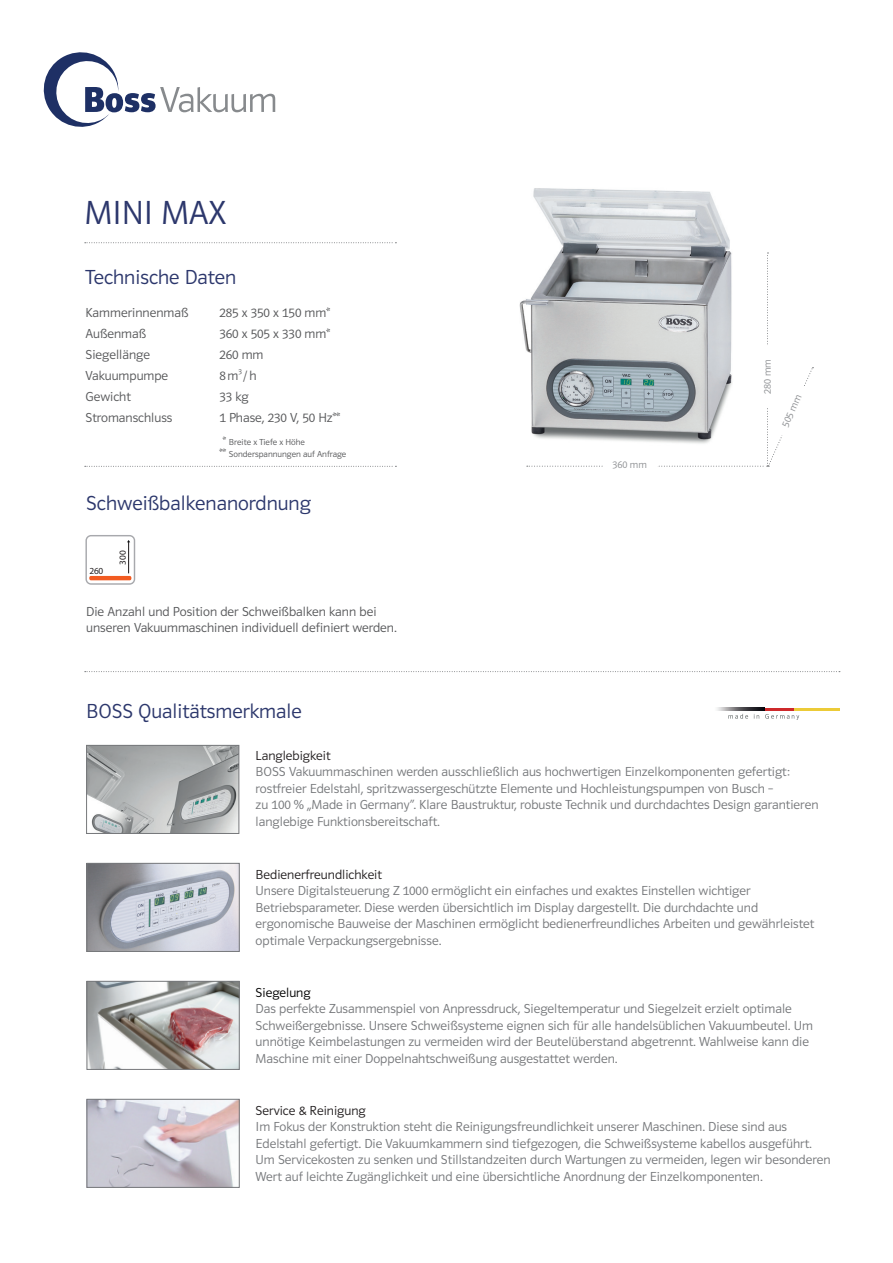
<style>
.page{position:relative;width:893px;height:1263px;background:#fff}
.page>*{position:absolute;margin:0;border:0;box-sizing:border-box;transform-origin:0 0}
.t1{font:34.5px "Polo 11 Leicht";color:#2c376c}
.t2{font:21px "Polo 11 Leicht";color:#2c376c}
.t3{font:13.5px/16.5px "Polo 11 Leicht";color:#76787b}
.t4{font:13.5px/16.5px "Polo 11 Leicht";color:#57585a}
.t5{font:13.5px "Polo 11 Leicht";color:#231f20}
.t6{font:13.5px "Polo 11 Leicht";color:#000}
.t7{font:10.5px "Polo 11 Leicht";color:#8f9194}
.t8{font:9.3px "Myriad Pro";letter-spacing:-.01em;color:#231f20}
.t9{font:9px/12px "Polo 11 Leicht";color:#57585a}
.s1{font-size:12px;color:#fff}
.s2{font-size:12px}
</style>
<div class="page">
<img style="left:519px;top:188px;width:212px;height:163px">
<svg style="left:44px;top:52px;width:231px;height:75px"></svg>
<svg style="left:728px;top:714px;width:20px;height:5px"></svg>
<hr style="left:779px;top:708px;width:60px;height:2px;background:#eccb38">
<img style="left:717px;top:708px;width:37px;height:2px">
<svg style="left:754px;top:708px;width:45px;height:12px"></svg>
<svg style="left:85px;top:671px;width:755px;height:1px"></svg>
<svg style="left:85px;top:242px;width:311px;height:1px"></svg>
<svg style="left:85px;top:466px;width:311px;height:1px"></svg>
<img style="left:89px;top:865px;width:149px;height:85px">
<div style="left:87px;top:863px;width:153px;height:89px;border:1px solid #76787b"></div>
<img style="left:88px;top:747px;width:149px;height:85px">
<div style="left:86px;top:745px;width:153px;height:89px;border:1px solid #76787b"></div>
<img style="left:89px;top:1101px;width:149px;height:85px">
<div style="left:87px;top:1099px;width:153px;height:89px;border:1px solid #76787b"></div>
<img style="left:89px;top:983px;width:149px;height:85px">
<div style="left:87px;top:981px;width:153px;height:89px;border:1px solid #76787b"></div>
<svg style="left:527px;top:253px;width:286px;height:214px"></svg>
<div style="left:762px;top:346px;width:17px;height:61px;background:#fff"></div>
<svg style="left:85px;top:535px;width:50px;height:50px"></svg>
<h1 class="t1" style="left:84px;top:194px;width:143px">MINI MAX</h1>
<h2 class="t2" style="left:85px;top:266px;width:152px">Technische Daten</h2>
<p class="t4" style="left:85px;top:304px;width:105px">Kammerinnenmaß</p>
<p class="t4" style="left:219px;top:304px;width:112px">285 x 350 x 150 mm*</p>
<p class="t4" style="left:85px;top:325px;width:62px">Außenmaß</p>
<p class="t4" style="left:219px;top:325px;width:112px">360 x 505 x 330 mm*</p>
<p class="t4" style="left:85px;top:346px;width:66px">Siegellänge</p>
<p class="t4" style="left:219px;top:346px;width:46px">260 mm</p>
<p class="t4" style="left:85px;top:367px;width:84px">Vakuumpumpe</p>
<p class="t4" style="left:219px;top:367px;width:39px">8m<sup>3</sup> / h</p>
<p class="t4" style="left:85px;top:388px;width:47px">Gewicht</p>
<p class="t4" style="left:219px;top:388px;width:31px">33 kg</p>
<p class="t4" style="left:85px;top:409px;width:89px">Stromanschluss</p>
<p class="t4" style="left:219px;top:409px;width:122px">1 Phase, 230 V, 50 Hz**</p>
<p class="t9" style="left:219px;top:435px;width:128px"><span class="s1">*</span><span class="s2">*</span> Breite x Tiefe x Höhe<br><span class="s2">**</span> Sonderspannungen auf Anfrage</p>
<h2 class="t2" style="left:86px;top:492px;width:226px">Schweißbalkenanordnung</h2>
<p class="t8" style="left:89px;top:566px;width:15px">260</p>
<p class="t8" style="left:117px;top:564px;width:16px;rotate:-90deg">300</p>
<p class="t4" style="left:86px;top:603px;width:312px">Die Anzahl und Position der Schweißbalken kann bei unseren Vakuummaschinen individuell definiert werden.</p>
<h2 class="t2" style="left:86px;top:700px;width:217px">BOSS Qualitätsmerkmale</h2>
<p class="t7" style="left:612px;top:459px;width:36px">360 mm</p>
<p class="t7" style="left:762px;top:394px;width:36px;rotate:-90deg">280 mm</p>
<p class="t7" style="left:779px;top:424px;width:36px;rotate:-66deg">505 mm</p>
<p class="t5" style="left:256px;top:748px;width:76px">Langlebigkeit</p>
<p class="t3" style="left:256px;top:764px;width:564px">BOSS Vakuummaschinen werden ausschließlich aus hochwertigen Einzelkomponenten gefertigt: rostfreier Edelstahl, spritzwassergeschützte Elemente und Hochleistungspumpen von Busch –<br>zu 100 % „Made in Germany“. Klare Baustruktur, robuste Technik und durchdachtes Design garantieren langlebige Funktionsbereitschaft.</p>
<p class="t5" style="left:256px;top:867px;width:128px">Bedienerfreundlichkeit</p>
<p class="t3" style="left:256px;top:882px;width:560px">Unsere Digitalsteuerung Z 1000 ermöglicht ein einfaches und exaktes Einstellen wichtiger Betriebsparameter. Diese werden übersichtlich im Display dargestellt. Die durchdachte und ergonomische Bauweise der Maschinen ermöglicht bedienerfreundliches Arbeiten und gewährleistet optimale Verpackungsergebnisse.</p>
<p class="t6" style="left:256px;top:985px;width:56px">Siegelung</p>
<p class="t3" style="left:256px;top:1000px;width:559px">Das perfekte Zusammenspiel von Anpressdruck, Siegeltemperatur und Siegelzeit erzielt optimale Schweißergebnisse. Unsere Schweißsysteme eignen sich für alle handelsüblichen Vakuumbeutel. Um unnötige Keimbelastungen zu vermeiden wird der Beutelüberstand abgetrennt. Wahlweise kann die Maschine mit einer Doppelnahtschweißung ausgestattet werden.</p>
<p class="t5" style="left:256px;top:1103px;width:112px">Service &amp; Reinigung</p>
<p class="t3" style="left:256px;top:1118px;width:577px">Im Fokus der Konstruktion steht die Reinigungsfreundlichkeit unserer Maschinen. Diese sind aus Edelstahl gefertigt. Die Vakuumkammern sind tiefgezogen, die Schweißsysteme kabellos ausgeführt.<br>Um Servicekosten zu senken und Stillstandzeiten durch Wartungen zu vermeiden, legen wir besonderen Wert auf leichte Zugänglichkeit und eine übersichtliche Anordnung der Einzelkomponenten.</p>
</div>
